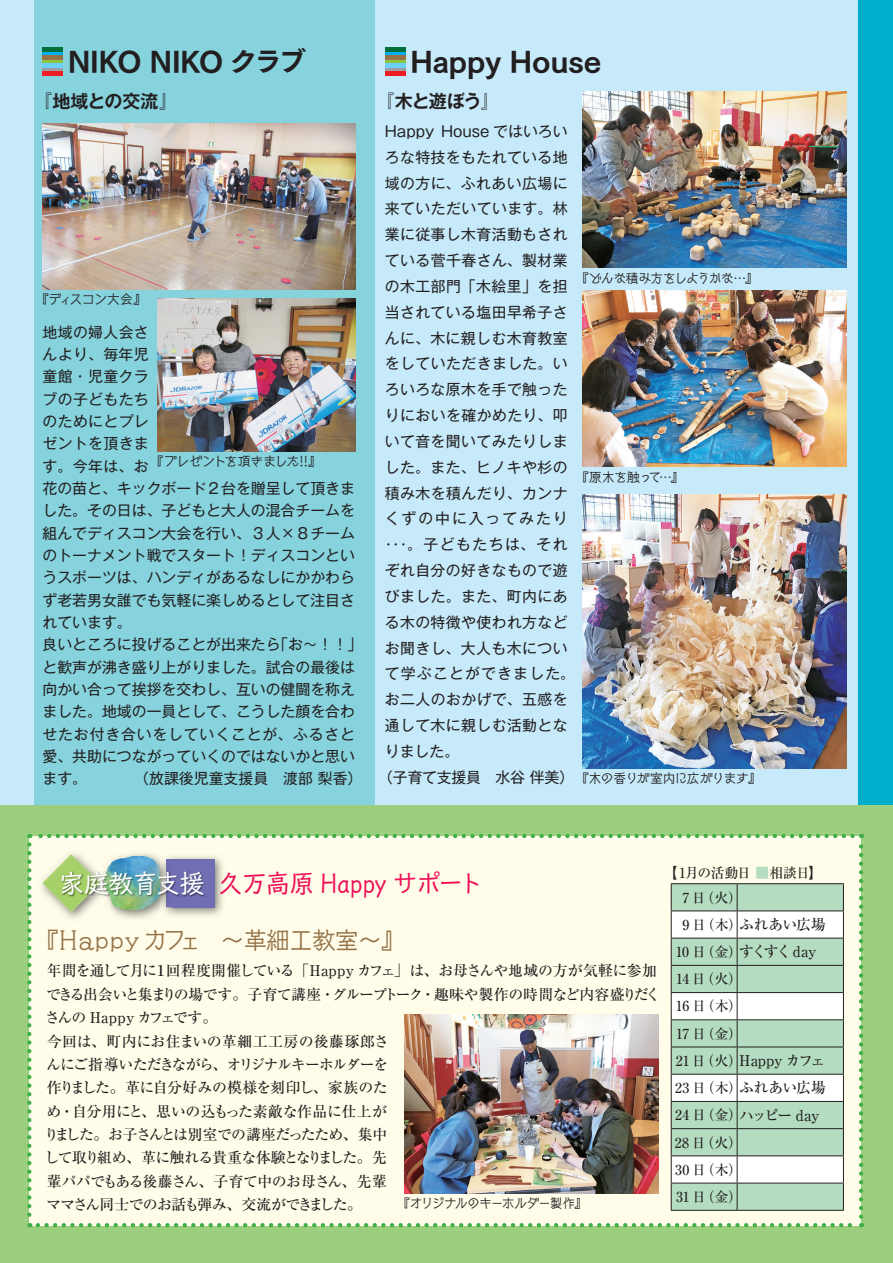
<style>
.page{position:relative;width:893px;height:1263px;background:#fff}
.page>*{position:absolute;margin:0;border:0;box-sizing:border-box;transform-origin:0 0}
.t1{font:27.6px "Tsuku Go Pro E";letter-spacing:-.035em;color:#231f20}
.t2{font:27.6px "Tsuku Go Pro E";color:#231f20}
.t3{font:25.65px "Talking Std";letter-spacing:-.06em;color:#ee1059}
.t4{font:23.4px "New Cinema A Std D";letter-spacing:-.02em;color:#957247}
.t5{font:700 18px "Gothic MB101 Pro De";letter-spacing:-.065em;color:#231f20}
.t6{font:14.85px/22.4px "Gothic MB101 Pro";color:#231f20}
.t7{font:500 14.85px/23.4px "Ryumin Pro";letter-spacing:-.045em;color:#231f20}
.t8{font:14.85px "Gothic MB101 Pro";letter-spacing:.025em;color:#231f20}
.t9{font:500 14.85px/27.2px "Ryumin Pro";letter-spacing:-.025em;color:#231f20}
.t10{font:14.85px "Gothic MB101 Pro";letter-spacing:.1em;color:#231f20}
.t11{font:14.85px "Gothic MB101 Pro";letter-spacing:-.01em;color:#231f20}
.t12{font:14.85px "Gothic MB101 Pro";letter-spacing:.08em;color:#231f20}
.t13{font:14.85px "Gothic MB101 Pro";letter-spacing:.13em;color:#231f20}
.t14{font:500 13.8px/27.2px "Ryumin Pro";letter-spacing:-.025em;color:#231f20;text-align:justify}
.t15{font:500 13.8px "Ryumin Pro";letter-spacing:-.05em;color:#231f20}
.t16{font:12.75px "New Cinema A Std D";letter-spacing:-.035em;color:#231f20}
.t17{font:12.75px "New Cinema A Std D";letter-spacing:-.035em;color:#231f20;scale:.96 1}
.t18{font:12.75px "New Cinema A Std D";letter-spacing:-.06em;color:#231f20}
.s1{color:#fff}
.s2{color:#b3dcc0}
.s3{font-size:13.8px}
.s4{font-size:14.85px}
</style>
<div class="page">
<div style="left:0;top:804px;width:893px;height:459px;background:#9bce7f"></div>
<div style="left:0;top:0;width:893px;height:804px;background:#c6eafa"></div>
<div style="left:34px;top:0;width:340px;height:804px;background:#86d3de"></div>
<div style="left:859px;top:0;width:34px;height:804px;background:#00adca"></div>
<div style="left:29px;top:836px;width:832px;height:389px;background:#fffde9"></div>
<svg style="left:27px;top:844px;width:4px;height:383px"></svg>
<svg style="left:38px;top:1223px;width:824px;height:4px"></svg>
<svg style="left:859px;top:834px;width:4px;height:383px"></svg>
<svg style="left:29px;top:834px;width:824px;height:4px"></svg>
<svg style="left:43px;top:51px;width:20px;height:4px"></svg>
<svg style="left:43px;top:68px;width:20px;height:4px"></svg>
<div style="left:43px;top:59px;width:20px;height:5px;background:#8bc63e"></div>
<hr style="left:43px;top:64px;width:20px;height:4px;background:#6bcff6">
<hr style="left:43px;top:55px;width:20px;height:4px;background:#957247">
<hr style="left:43px;top:47px;width:20px;height:4px;background:#006f3a">
<hr style="left:43px;top:72px;width:20px;height:4px;background:#ee1d23">
<img style="left:41px;top:853px;width:119px;height:66px">
<img style="left:162px;top:856px;width:61px;height:60px">
<div style="left:166px;top:859px;width:48px;height:48px;background:#716eb3"></div>
<img style="left:99px;top:853px;width:11px;height:66px">
<img style="left:110px;top:857px;width:51px;height:14px">
<img style="left:110px;top:897px;width:51px;height:12px">
<img style="left:110px;top:871px;width:95px;height:26px">
<svg style="left:43px;top:854px;width:67px;height:58px"></svg>
<svg style="left:161px;top:860px;width:1px;height:48px"></svg>
<svg style="left:385px;top:51px;width:20px;height:4px"></svg>
<svg style="left:385px;top:68px;width:20px;height:4px"></svg>
<div style="left:385px;top:59px;width:20px;height:5px;background:#8bc63e"></div>
<hr style="left:385px;top:64px;width:20px;height:4px;background:#6bcff6">
<hr style="left:385px;top:55px;width:20px;height:4px;background:#957247">
<hr style="left:385px;top:47px;width:20px;height:4px;background:#006f3a">
<hr style="left:385px;top:72px;width:20px;height:4px;background:#ee1d23">
<hr style="left:671px;top:883px;width:66px;height:1px;background:#231f20">
<hr style="left:737px;top:883px;width:107px;height:1px;background:#231f20">
<svg style="left:671px;top:884px;width:173px;height:326px"></svg>
<hr style="left:671px;top:1210px;width:66px;height:1px;background:#231f20">
<hr style="left:737px;top:1210px;width:107px;height:1px;background:#231f20">
<img style="left:404px;top:1014px;width:254px;height:179px">
<img style="left:583px;top:92px;width:263px;height:176px">
<img style="left:583px;top:291px;width:263px;height:176px">
<img style="left:583px;top:494px;width:263px;height:274px">
<img style="left:43px;top:124px;width:312px;height:166px">
<img style="left:157px;top:298px;width:198px;height:153px">
<h1 class="t1" style="left:68px;top:37px;width:240px">NIKO NIKO クラブ</h1>
<h1 class="t2" style="left:410px;top:37px;width:192px">Happy House</h1>
<p class="t5" style="left:34px;top:86px;width:145px">『地域との交流』</p>
<p class="t5" style="left:376px;top:86px;width:125px">『木と遊ぼう』</p>
<p class="t16" style="left:36px;top:290px;width:112px">『ディスコン大会』</p>
<p class="t6" style="left:43px;top:319px;width:321px">地域の婦人会さ<br>んより、毎年児<br>童館・児童クラ<br>ブの子どもたち<br>のためにとプレ<br>ゼントを頂きま<br>す。今年は、お<br>花の苗と、キックボード２台を贈呈して頂きました。その日は、子どもと大人の混合チームを組んでディスコン大会を行い、３人×８チームのトーナメント戦でスタート！ディスコンというスポーツは、ハンディがあるなしにかかわらず老若男女誰でも気軽に楽しめるとして注目されています。<br>良いところに投げることが出来たら「お～！！」と歓声が沸き盛り上がりました。試合の最後は向かい合って挨拶を交わし、互いの健闘を称えました。地域の一員として、こうした顔を合わせたお付き合いをしていくことが、ふるさと愛、共助につながっていくのではないかと思います。</p>
<p class="t16" style="left:151px;top:452px;width:172px">『プレゼントを頂きました!!』</p>
<p class="t6" style="left:134px;top:765px;width:230px">（放課後児童支援員　渡部 梨香）</p>
<p class="t6" style="left:385px;top:118px;width:184px">Happy House ではいろい</p>
<p class="t8" style="left:385px;top:145px;width:184px">ろな特技をもたれている地</p>
<p class="t8" style="left:385px;top:171px;width:184px">域の方に、ふれあい広場に</p>
<p class="t8" style="left:385px;top:196px;width:184px">来ていただいています。林</p>
<p class="t8" style="left:385px;top:222px;width:184px">業に従事し木育活動もされ</p>
<p class="t8" style="left:385px;top:248px;width:184px">ている菅千春さん、製材業</p>
<p class="t8" style="left:385px;top:274px;width:184px">の木工部門「木絵里」を担</p>
<p class="t8" style="left:385px;top:300px;width:184px">当されている塩田早希子さ</p>
<p class="t8" style="left:385px;top:326px;width:184px">んに、木に親しむ木育教室</p>
<p class="t8" style="left:385px;top:351px;width:184px">をしていただきました。い</p>
<p class="t8" style="left:385px;top:377px;width:184px">ろいろな原木を手で触った</p>
<p class="t8" style="left:385px;top:403px;width:184px">りにおいを確かめたり、叩</p>
<p class="t8" style="left:385px;top:429px;width:184px">いて音を聞いてみたりしま</p>
<p class="t8" style="left:385px;top:455px;width:184px">した。また、ヒノキや杉の</p>
<p class="t8" style="left:385px;top:481px;width:184px">積み木を積んだり、カンナ</p>
<p class="t13" style="left:385px;top:506px;width:184px">くずの中に入ってみたり</p>
<p class="t10" style="left:385px;top:532px;width:184px">･･･。子どもたちは、それ</p>
<p class="t8" style="left:385px;top:558px;width:184px">ぞれ自分の好きなもので遊</p>
<p class="t8" style="left:385px;top:584px;width:184px">びました。また、町内にあ</p>
<p class="t8" style="left:385px;top:610px;width:184px">る木の特徴や使われ方など</p>
<p class="t8" style="left:385px;top:636px;width:184px">お聞きし、大人も木につい</p>
<p class="t12" style="left:385px;top:661px;width:192px">て学ぶことができました。</p>
<p class="t8" style="left:385px;top:687px;width:184px">お二人のおかげで、五感を</p>
<p class="t8" style="left:385px;top:713px;width:184px">通して木に親しむ活動とな</p>
<p class="t8" style="left:385px;top:739px;width:76px">りました。</p>
<p class="t11" style="left:378px;top:765px;width:197px">（子育て支援員　水谷 伴美）</p>
<p class="t18" style="left:576px;top:268px;width:183px">『どんな積み方をしようかな…』</p>
<p class="t16" style="left:576px;top:467px;width:109px">『原木を触って…』</p>
<p class="t16" style="left:576px;top:768px;width:186px">『木の香りが室内に広がります』</p>
<h2 class="t3" style="left:59px;top:864px;width:426px"><span class="s1">家庭教育支援</span>久万高原 Happy サポート</h2>
<h3 class="t4" style="left:35px;top:922px;width:371px">『Happy カフェ　～革細工教室～』</h3>
<p class="t7" style="left:44px;top:958px;width:618px">年間を通して月に１回程度開催している「Happy カフェ」は、お母さんや地域の方が気軽に参加できる出会いと集まりの場です。子育て講座・グループトーク・趣味や製作の時間など内容盛りだくさんの Happyカフェです。<br>今回は、町内にお住まいの革細工工房の後藤琢郎さ<br>んにご指導いただきながら、オリジナルキーホルダーを<br>作りました。革に自分好みの模様を刻印し、家族のた<br>め・自分用にと、思いの込もった素敵な作品に仕上が<br>りました。お子さんとは別室での講座だったため、集中<br>して取り組め、革に触れる貴重な体験となりました。先<br>輩パパでもある後藤さん、子育て中のお母さん、先輩<br>ママさん同士でのお話も弾み、交流ができました。</p>
<p class="t17" style="left:398px;top:1193px;width:198px">『オリジナルのキーホルダー製作』</p>
<p class="t15" style="left:664px;top:862px;width:160px">【1月の活動日 <span class="s2">■</span>相談日】</p>
<p class="t14" style="left:682px;top:883px;width:61px">7 日（火）</p>
<p class="t9" style="left:676px;top:910px;width:152px;text-indent:7px"><span class="s3">9 日（木）</span>ふれあい広場<br><span class="s3">10 日（金）</span>すくすくday</p>
<p class="t14" style="left:676px;top:964px;width:67px">14 日（火）16 日（木）17 日（金）</p>
<p class="t7" style="left:676px;top:1048px;width:151px"><span class="s3">21 日（火）</span>Happy カフェ</p>
<p class="t14" style="left:675px;top:1073px;width:152px">23 日（木）<span class="s4">ふれあい広場</span></p>
<p class="t7" style="left:675px;top:1102px;width:146px"><span class="s3">24 日（金）</span>ハッピー day</p>
<p class="t14" style="left:675px;top:1128px;width:69px">28 日（火）30 日（木）31 日（金）</p>
</div>
